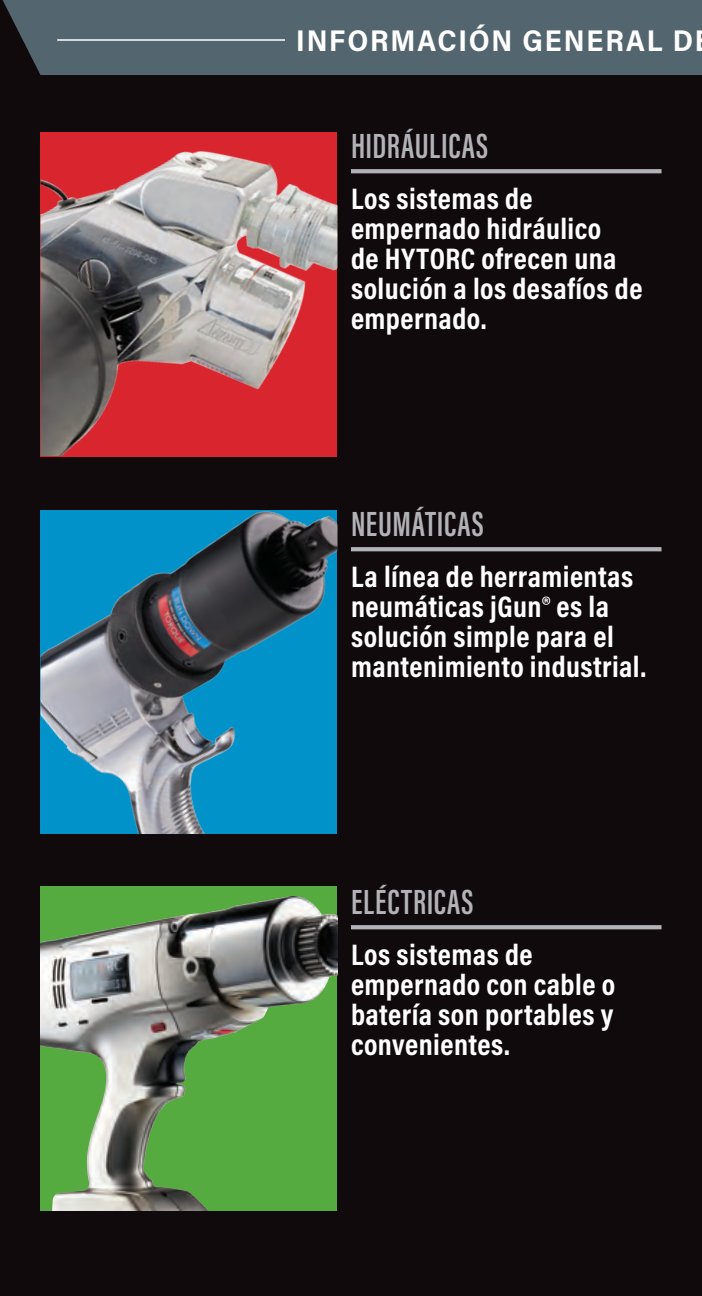
<style>
.page{position:relative;width:702px;height:1296px;background:#110a0c}
.page>*{position:absolute;margin:0;border:0;box-sizing:border-box;transform-origin:0 0}
.t1{font:600 36px "Acumin Pro Extra Cond";letter-spacing:.025em;color:#b2b3b7}
.t2{font:700 30px/30px "Acumin Pro Cond";letter-spacing:.015em;color:#fff}
.t3{font:700 30px "Acumin Pro Semi Cond";letter-spacing:.06em;color:#fff}
</style>
<div class="page">
<img style="left:40px;top:132px;width:298px;height:324px">
<svg style="left:351px;top:169px;width:311px;height:4px"></svg>
<img style="left:40px;top:510px;width:298px;height:324px">
<svg style="left:351px;top:547px;width:311px;height:4px"></svg>
<svg style="left:351px;top:925px;width:311px;height:4px"></svg>
<div style="left:40px;top:887px;width:298px;height:324px;background:#56ab40"></div>
<img style="left:40px;top:896px;width:298px;height:315px">
<div style="left:3px;top:0;width:699px;height:75px;background:#53656e"></div>
<hr style="left:57px;top:39px;width:645px;height:2px;background:#fff">
<div style="left:285px;top:29px;width:417px;height:22px;background:#53656e"></div>
<p class="t3" style="left:296px;top:19px;width:398px">INFORMACIÓN GENERAL D</p>
<p class="t1" style="left:351px;top:124px;width:138px">HIDRÁULICAS</p>
<p class="t2" style="left:351px;top:183px;width:293px">Los sistemas de empernado hidráulico<br>de HYTORC ofrecen una solución a los desafíos de empernado.</p>
<p class="t1" style="left:351px;top:502px;width:134px">NEUMÁTICAS</p>
<p class="t2" style="left:351px;top:561px;width:297px">La línea de herramientas neumáticas jGun® es la solución simple para el mantenimiento industrial.</p>
<p class="t1" style="left:351px;top:880px;width:124px">ELÉCTRICAS</p>
<p class="t2" style="left:351px;top:939px;width:266px">Los sistemas de empernado con cable o batería son portables y convenientes.</p>
</div>
